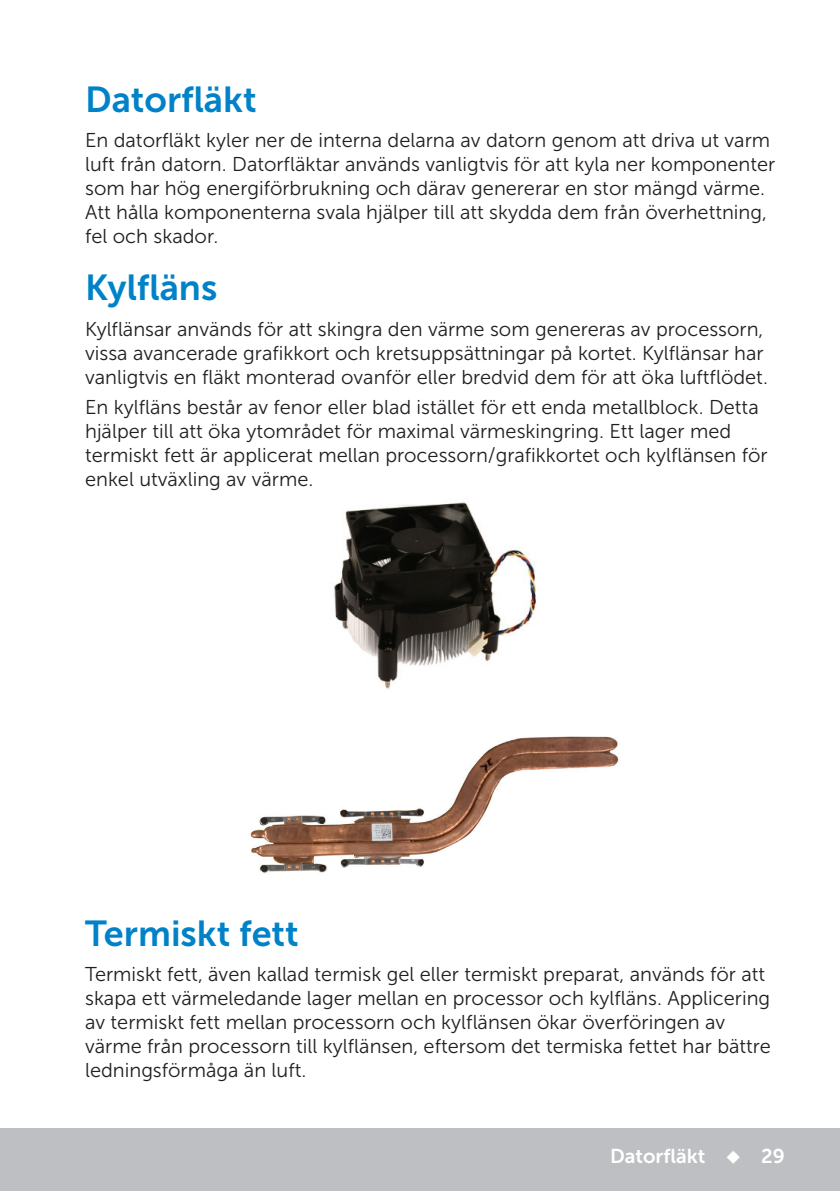
<style>
.page{position:relative;width:840px;height:1191px;background:#fff}
.page>*{position:absolute;margin:0;border:0;box-sizing:border-box;transform-origin:0 0}
.t1{font:36px "Museo Sans For Dell 700";color:#0082c8}
.t2{font:20px/24px "Museo Sans For Dell 300";color:#231f20}
.t3{font:20px "Museo Sans For Dell 700";color:#fff}
</style>
<div class="page">
<div style="left:0;top:1128px;width:839px;height:63px;background:#bebfc2"></div>
<img style="left:334px;top:502px;width:202px;height:187px">
<img style="left:250px;top:736px;width:369px;height:137px">
<h1 class="t1" style="left:85px;top:80px;width:173px">Datorfläkt</h1>
<p class="t2" style="left:85px;top:129px;width:691px">En datorfläkt kyler ner de interna delarna av datorn genom att driva ut varm luft från datorn. Datorfläktar används vanligtvis för att kyla ner komponenter som har hög energiförbrukning och därav genererar en stor mängd värme.<br>Att hålla komponenterna svala hjälper till att skydda dem från överhettning, fel och skador.</p>
<h1 class="t1" style="left:85px;top:268px;width:134px">Kylfläns</h1>
<p class="t2" style="left:85px;top:317px;width:684px">Kylflänsar används för att skingra den värme som genereras av processorn, vissa avancerade grafikkort och kretsuppsättningar på kortet. Kylflänsar har vanligtvis en fläkt monterad ovanför eller bredvid dem för att öka luftflödet.</p>
<p class="t2" style="left:85px;top:395px;width:683px">En kylfläns består av fenor eller blad istället för ett enda metallblock. Detta hjälper till att öka ytområdet för maximal värmeskingring. Ett lager med termiskt fett är applicerat mellan processorn/grafikkortet och kylflänsen för enkel utväxling av värme.</p>
<h1 class="t1" style="left:85px;top:913px;width:215px">Termiskt fett</h1>
<p class="t2" style="left:85px;top:962px;width:687px">Termiskt fett, även kallad termisk gel eller termiskt preparat, används för att skapa ett värmeledande lager mellan en processor och kylfläns. Applicering av termiskt fett mellan processorn och kylflänsen ökar överföringen av värme från processorn till kylflänsen, eftersom det termiska fettet har bättre ledningsförmåga än luft.</p>
<p class="t3" style="left:609px;top:1144px;width:176px">Datorfläkt ◆ 29</p>
</div>
